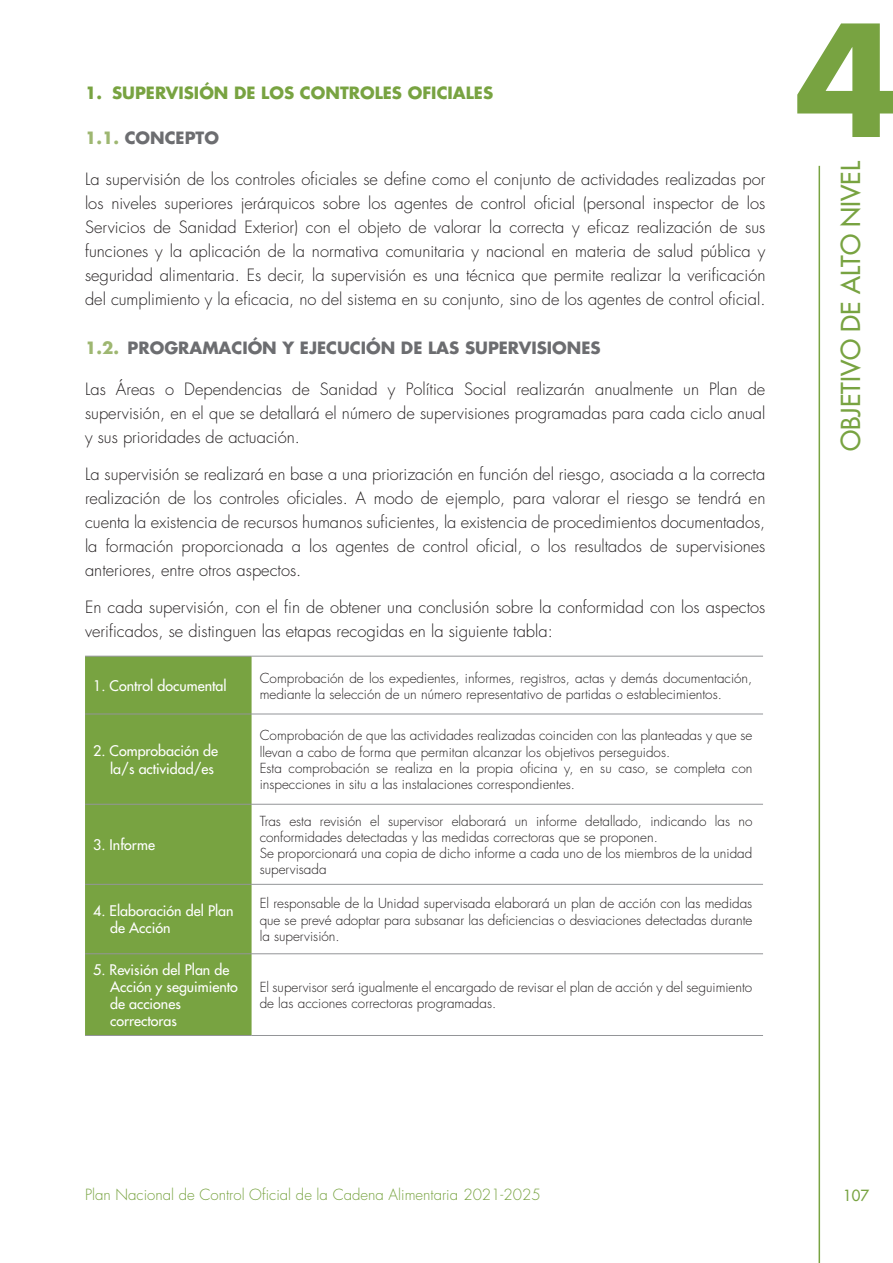
<style>
.page{position:relative;width:893px;height:1263px;background:#fff}
.page>*{position:absolute;margin:0;border:0;box-sizing:border-box;transform-origin:0 0}
.t1{font:700 150.6px "Futura Std";color:#78a341}
.t2{font:500 25.5px "Futura Std";color:#78a341}
.t3{font:300 16.5px/24px "Futura Std";color:#231f20;text-align:justify}
.LADILLO_2{font:700 16.5px "Futura Std";color:#6c6d70}
.t4{font:700 16.5px "Futura Std";color:#78a341}
.t5{font:300 15px "Futura Std";color:#78a341}
.t6{font:500 15px "Futura Std";color:#78a341}
.t7{font:500 14.25px/17.1px "Futura Std";color:#fff}
.t8{font:300 13.5px/16.2px "Futura Std";color:#231f20}
.s1{color:#9eb771}
</style>
<div class="page">
<hr style="left:819px;top:166px;width:1px;height:1097px;background:#78a341">
<div style="left:85px;top:657px;width:167px;height:378px;background:#78a341"></div>
<hr style="left:85px;top:656px;width:167px;height:1px;background:#939598">
<hr style="left:252px;top:656px;width:511px;height:1px;background:#939598">
<hr style="left:85px;top:714px;width:167px;height:1px;background:#939598">
<hr style="left:252px;top:714px;width:511px;height:1px;background:#939598">
<hr style="left:85px;top:804px;width:167px;height:1px;background:#939598">
<hr style="left:252px;top:804px;width:511px;height:1px;background:#939598">
<hr style="left:85px;top:884px;width:167px;height:1px;background:#939598">
<hr style="left:252px;top:884px;width:511px;height:1px;background:#939598">
<hr style="left:85px;top:953px;width:167px;height:1px;background:#939598">
<hr style="left:252px;top:953px;width:511px;height:1px;background:#939598">
<hr style="left:85px;top:1035px;width:167px;height:1px;background:#939598">
<hr style="left:252px;top:1035px;width:511px;height:1px;background:#939598">
<p class="t4" style="left:85px;top:81px;width:410px">1. SUPERVISIÓN DE LOS CONTROLES OFICIALES</p>
<p class="LADILLO_2" style="left:85px;top:127px;width:135px"><span class="s1">1.1.</span> CONCEPTO</p>
<p class="t3" style="left:85px;top:167px;width:682px">La supervisión de los controles oficiales se define como el conjunto de actividades realizadas por los niveles superiores jerárquicos sobre los agentes de control oficial (personal inspector de los Servicios de Sanidad Exterior) con el objeto de valorar la correcta y eficaz realización de sus funciones y la aplicación de la normativa comunitaria y nacional en materia de salud pública y seguridad alimentaria. Es decir, la supervisión es una técnica que permite realizar la verificación del cumplimiento y la eficacia, no del sistema en su conjunto, sino de los agentes de control oficial.</p>
<p class="LADILLO_2" style="left:85px;top:337px;width:517px"><span class="s1">1.2.</span> PROGRAMACIÓN Y EJECUCIÓN DE LAS SUPERVISIONES</p>
<p class="t3" style="left:85px;top:378px;width:682px">Las Áreas o Dependencias de Sanidad y Política Social realizarán anualmente un Plan de supervisión, en el que se detallará el número de supervisiones programadas para cada ciclo anual y sus prioridades de actuación.</p>
<p class="t3" style="left:85px;top:463px;width:682px">La supervisión se realizará en base a una priorización en función del riesgo, asociada a la correcta realización de los controles oficiales. A modo de ejemplo, para valorar el riesgo se tendrá en cuenta la existencia de recursos humanos suficientes, la existencia de procedimientos documentados, la formación proporcionada a los agentes de control oficial, o los resultados de supervisiones anteriores, entre otros aspectos.</p>
<p class="t3" style="left:85px;top:595px;width:682px">En cada supervisión, con el fin de obtener una conclusión sobre la conformidad con los aspectos verificados, se distinguen las etapas recogidas en la siguiente tabla:</p>
<p class="t7" style="left:93px;top:677px;width:135px">1. Control documental</p>
<p class="t8" style="left:260px;top:670px;width:494px">Comprobación de los expedientes, informes, registros, actas y demás documentación, mediante la selección de un número representativo de partidas o establecimientos.</p>
<p class="t7" style="left:93px;top:743px;width:127px;text-align:right">2. Comprobación de la/s actividad/es</p>
<p class="t7" style="left:93px;top:836px;width:63px">3. Informe</p>
<p class="t8" style="left:260px;top:728px;width:494px">Comprobación de que las actividades realizadas coinciden con las planteadas y que se llevan a cabo de forma que permitan alcanzar los objetivos perseguidos.</p>
<p class="t8" style="left:260px;top:760px;width:494px">Esta comprobación se realiza en la propia oficina y, en su caso, se completa con inspecciones in situ a las instalaciones correspondientes.</p>
<p class="t8" style="left:260px;top:813px;width:494px">Tras esta revisión el supervisor elaborará un informe detallado, indicando las no conformidades detectadas y las medidas correctoras que se proponen.</p>
<p class="t8" style="left:260px;top:845px;width:494px">Se proporcionará una copia de dicho informe a cada uno de los miembros de la unidad supervisada</p>
<p class="t7" style="left:110px;top:903px;width:125px;text-indent:-17px">4. Elaboración del Plan de Acción</p>
<p class="t8" style="left:260px;top:896px;width:494px;text-align:justify">El responsable de la Unidad supervisada elaborará un plan de acción con las medidas que se prevé adoptar para subsanar las deficiencias o desviaciones detectadas durante la supervisión.</p>
<p class="t7" style="left:110px;top:961px;width:129px;text-indent:-17px">5. Revisión del Plan de<br>Acción y seguimiento de acciones correctoras</p>
<p class="t8" style="left:260px;top:979px;width:494px">El supervisor será igualmente el encargado de revisar el plan de acción y del seguimiento de las acciones correctoras programadas.</p>
<h1 class="t1" style="left:795px;top:-20px;width:105px">4</h1>
<h2 class="t2" style="left:835px;top:451px;width:291px;rotate:-90deg">OBJETIVO DE ALTO NIVEL</h2>
<p class="t5" style="left:85px;top:1186px;width:457px">Plan Nacional de Control Oficial de la Cadena Alimentaria 2021-2025</p>
<p class="t6" style="left:843px;top:1186px;width:28px">107</p>
</div>
